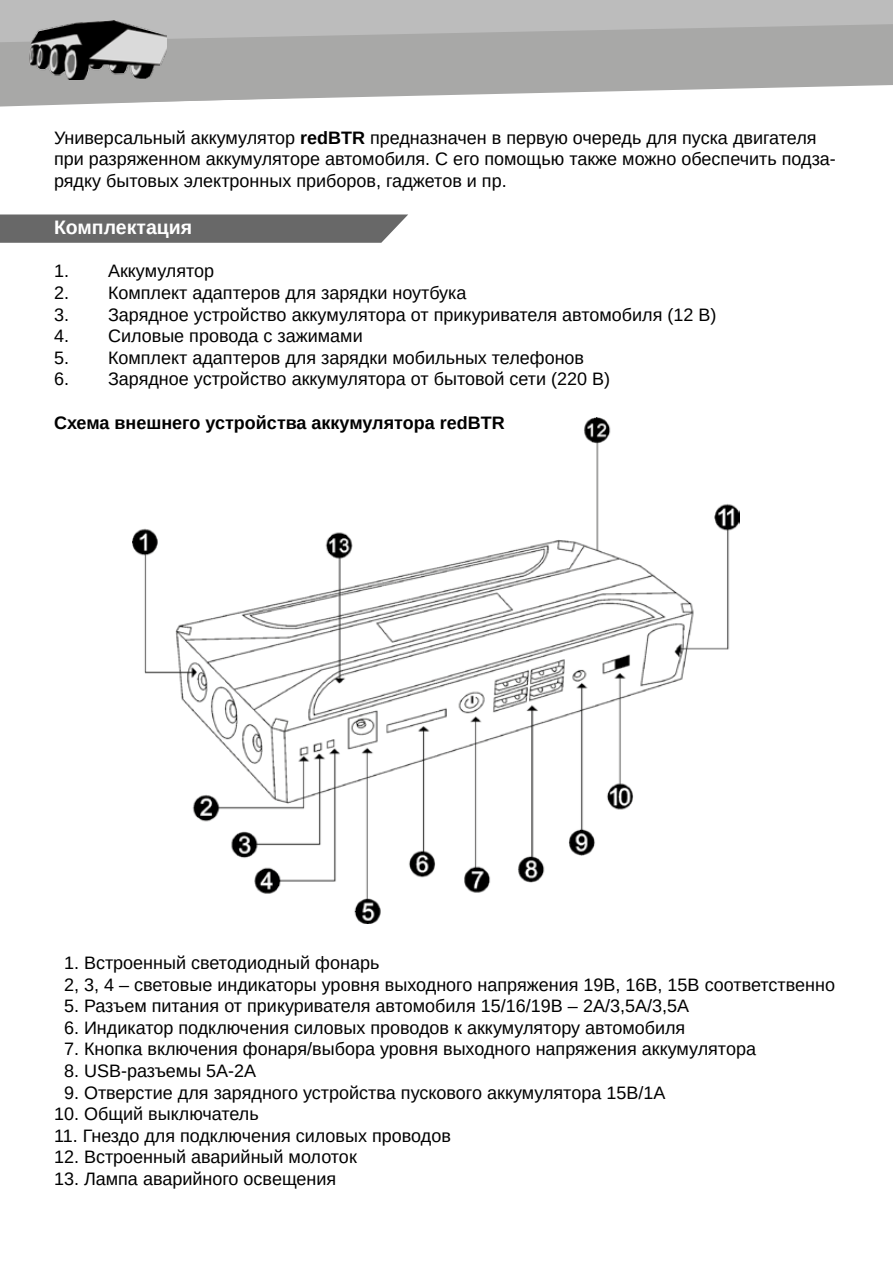
<style>
.page{position:relative;width:893px;height:1263px;background:#fff}
.page>*{position:absolute;margin:0;border:0;box-sizing:border-box;transform-origin:0 0}
.t1{font:700 19.5px "Arimo";color:#fff}
.t2{font:18px/21.6px "Arimo";color:#000}
.t3{font:700 18px "Arimo";color:#000}
.s1{font-weight:700}
</style>
<div class="page">
<svg style="left:0;top:42px;width:893px;height:65px;fill:#a8a8a7"></svg>
<svg style="left:0;top:0;width:893px;height:42px;background:#b7b7b7"></svg>
<img style="left:30px;top:21px;width:136px;height:58px">
<svg style="left:0;top:214px;width:408px;height:29px;background:#707070"></svg>
<img style="left:132px;top:417px;width:607px;height:506px">
<p class="t2" style="left:54px;top:126px;width:783px">Универсальный аккумулятор <span class="s1">redBTR</span> предназначен в первую очередь для пуска двигателя при разряженном аккумуляторе автомобиля. С его помощью также можно обеспечить подза&shy;рядку бытовых электронных приборов, гаджетов и пр.</p>
<p class="t1" style="left:54px;top:214px;width:140px">Комплектация</p>
<p class="t2" style="left:54px;top:260px;width:162px">1. Аккумулятор</p>
<p class="t2" style="left:54px;top:281px;width:414px">2. Комплект адаптеров для зарядки ноутбука</p>
<p class="t2" style="left:54px;top:303px;width:664px">3. Зарядное устройство аккумулятора от прикуривателя автомобиля (12 В)</p>
<p class="t2" style="left:54px;top:325px;width:310px">4. Силовые провода с зажимами</p>
<p class="t2" style="left:54px;top:346px;width:532px">5. Комплект адаптеров для зарядки мобильных телефонов</p>
<p class="t2" style="left:54px;top:368px;width:558px">6. Зарядное устройство аккумулятора от бытовой сети (220 В)</p>
<p class="t3" style="left:54px;top:411px;width:452px">Схема внешнего устройства аккумулятора redBTR</p>
<p class="t2" style="left:64px;top:951px;width:772px">1. Встроенный светодиодный фонарь<br>2, 3, 4 – световые индикаторы уровня выходного напряжения 19В, 16В, 15В соответственно</p>
<p class="t2" style="left:64px;top:994px;width:627px">5. Разъем питания от прикуривателя автомобиля 15/16/19В – 2А/3,5А/3,5А</p>
<p class="t2" style="left:64px;top:1016px;width:623px">6. Индикатор подключения силовых проводов к аккумулятору автомобиля</p>
<p class="t2" style="left:64px;top:1038px;width:693px">7. Кнопка включения фонаря/выбора уровня выходного напряжения аккумулятора</p>
<p class="t2" style="left:64px;top:1059px;width:194px">8. USB-разъемы 5А-2А</p>
<p class="t2" style="left:64px;top:1081px;width:603px">9. Отверстие для зарядного устройства пускового аккумулятора 15В/1А</p>
<p class="t2" style="left:54px;top:1102px;width:206px">10. Общий выключатель</p>
<p class="t2" style="left:54px;top:1124px;width:398px">11. Гнездо для подключения силовых проводов</p>
<p class="t2" style="left:54px;top:1146px;width:304px">12. Встроенный аварийный молоток</p>
<p class="t2" style="left:54px;top:1167px;width:284px">13. Лампа аварийного освещения</p>
</div>
